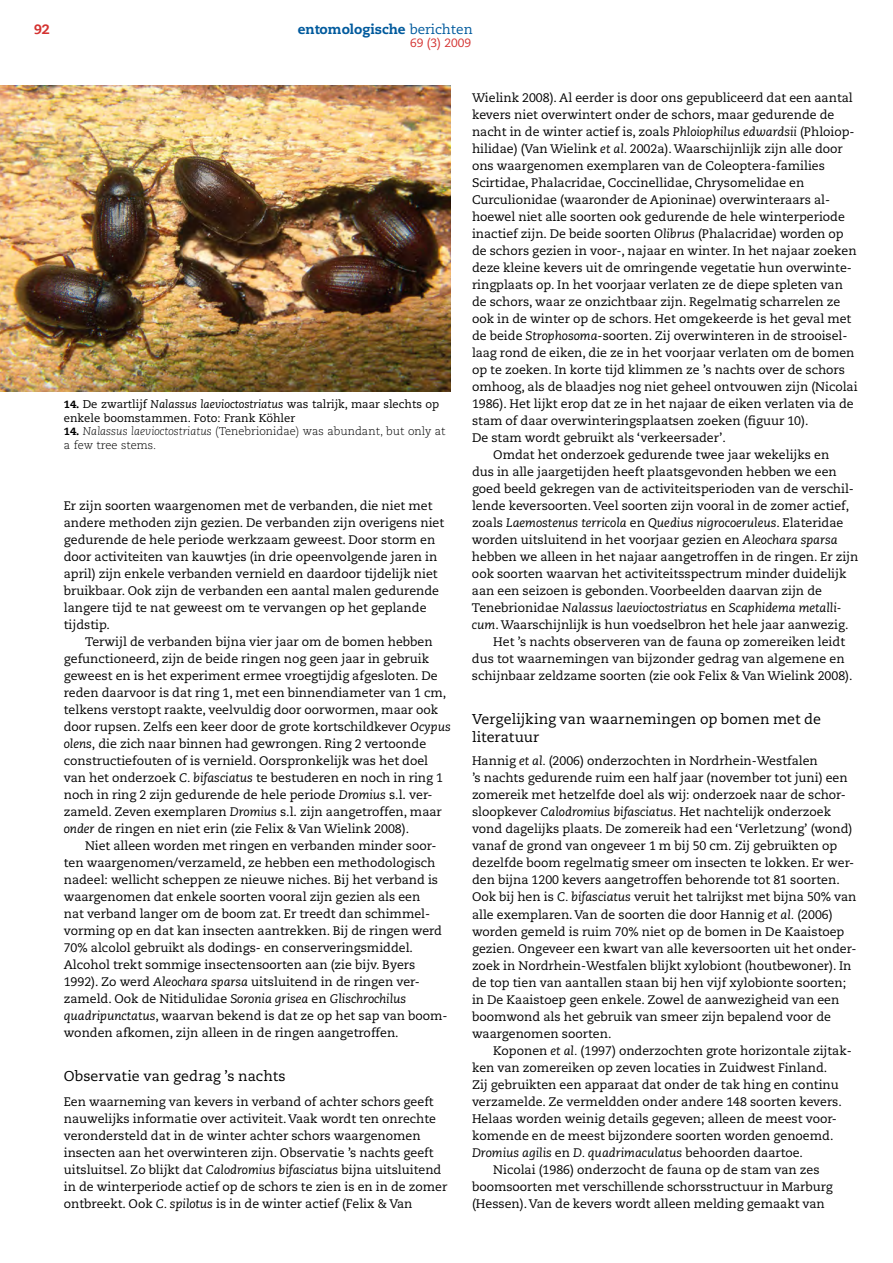
<style>
.page{position:relative;width:893px;height:1263px;background:#fff}
.page>*{position:absolute;margin:0;border:0;box-sizing:border-box;transform-origin:0 0}
.t1{font:14.25px/18px "Caecilia LT Std";letter-spacing:.005em;color:#000}
.t2{font:800 13.5px "Caecilia LT Std";color:#005a9d}
.t3{font:800 13.5px "Caecilia LT Std";color:#d43230}
.t4{font:12.3px/17px "Caecilia LT Std";color:#000}
.t5{font:italic 12.3px "Caecilia LT Std";color:#000}
.t6{font:12px "Caecilia LT Std";color:#d43230}
.t7{font:11.25px/13.5px "Caecilia LT Std";color:#000}
.t8{font:300 11.25px/13.5px "Caecilia LT Std";color:#000}
.s1{font-weight:400}
.s2{font-weight:800;font-size:10.5px}
.s3{font-style:italic}
.s4{font-style:normal}
</style>
<div class="page">
<img style="left:0;top:85px;width:451px;height:306px">
<p class="t3" style="left:34px;top:21px;width:17px">92</p>
<p class="t2" style="left:298px;top:21px;width:177px">entomologische <span class="s1">berichten</span></p>
<p class="t6" style="left:410px;top:36px;width:62px">69 (3) 2009</p>
<p class="t7" style="left:64px;top:398px;width:377px"><span class="s2">14.</span> De zwartlijf <span class="s3">Nalassus laevioctostriatus</span> was talrijk, maar slechts op enkele boomstammen. Foto: Frank Köhler</p>
<p class="t8" style="left:64px;top:425px;width:383px"><span class="s2">14.</span> <span class="s3">Nalassus laevioctostriatus</span> (Tenebrionidae) was abundant, but only at a few tree stems.</p>
<p class="t4" style="left:64px;top:498px;width:382px">Er zijn soorten waargenomen met de verbanden, die niet met andere methoden zijn gezien. De verbanden zijn overigens niet gedurende de hele periode werkzaam geweest. Door storm en door activiteiten van kauwtjes (in drie opeenvolgende jaren in april) zijn enkele verbanden vernield en daardoor tijdelijk niet bruikbaar. Ook zijn de verbanden een aantal malen gedurende langere tijd te nat geweest om te vervangen op het geplande tijdstip.</p>
<p class="t4" style="left:64px;top:634px;width:388px;text-indent:21px">Terwijl de verbanden bijna vier jaar om de bomen hebben gefunctioneerd, zijn de beide ringen nog geen jaar in gebruik geweest en is het experiment ermee vroegtijdig afgesloten. De reden daarvoor is dat ring 1, met een binnendiameter van 1 cm, telkens verstopt raakte, veelvuldig door oorwormen, maar ook door rupsen. Zelfs een keer door de grote kortschildkever <span class="s3">Ocypus olens</span>, die zich naar binnen had gewrongen. Ring 2 vertoonde constructiefouten of is vernield. Oorspronkelijk was het doel van het onderzoek <span class="s3">C. bifasciatus</span> te bestuderen en noch in ring 1 noch in ring 2 zijn gedurende de hele periode <span class="s3">Dromius</span> s.l. ver&shy;zameld. Zeven exemplaren <span class="s3">Dromius</span> s.l. zijn aangetroffen, maar <span class="s3">onder</span> de ringen en niet erin (zie Felix &amp; Van Wielink 2008).</p>
<p class="t4" style="left:64px;top:838px;width:385px;text-indent:21px">Niet alleen worden met ringen en verbanden minder soor&shy;ten waargenomen/verzameld, ze hebben een methodologisch nadeel: wellicht scheppen ze nieuwe niches. Bij het verband is waargenomen dat enkele soorten vooral zijn gezien als een<br>nat verband langer om de boom zat. Er treedt dan schimmel&shy;vorming op en dat kan insecten aantrekken. Bij de ringen werd 70% alcolol gebruikt als dodings- en conserveringsmiddel.<br>Alcohol trekt sommige insectensoorten aan (zie bijv. Byers 1992). Zo werd <span class="s3">Aleochara sparsa</span> uitsluitend in de ringen ver&shy;zameld. Ook de Nitidulidae <span class="s3">Soronia grisea</span> en <span class="s3">Glischrochilus quadripunctatus</span>, waarvan bekend is dat ze op het sap van boom&shy;wonden afkomen, zijn alleen in de ringen aangetroffen.</p>
<p class="t1" style="left:64px;top:1067px;width:223px">Observatie van gedrag ’s nachts</p>
<p class="t4" style="left:64px;top:1093px;width:385px">Een waarneming van kevers in verband of achter schors geeft nauwelijks informatie over activiteit. Vaak wordt ten onrechte verondersteld dat in de winter achter schors waargenomen insecten aan het overwinteren zijn. Observatie ’s nachts geeft uitsluitsel. Zo blijkt dat <span class="s3">Calodromius bifasciatus</span> bijna uitsluitend in de winterperiode actief op de schors te zien is en in de zomer ontbreekt. Ook <span class="s3">C. spilotus</span> is in de winter actief (Felix &amp; Van</p>
<p class="t4" style="left:472px;top:90px;width:382px">Wielink 2008). Al eerder is door ons gepubliceerd dat een aantal</p>
<p class="t4" style="left:472px;top:107px;width:364px">kevers niet overwintert onder de schors, maar gedurende de</p>
<p class="t4" style="left:472px;top:124px;width:384px">nacht in de winter actief is, zoals <span class="s3">Phloiophilus edwardsii</span> (Phloiop-</p>
<p class="t4" style="left:472px;top:141px;width:372px">hilidae) (Van Wielink <span class="s3">et al.</span> 2002a). Waarschijnlijk zijn alle door</p>
<p class="t4" style="left:472px;top:158px;width:354px">ons waargenomen exemplaren van de Coleoptera-families</p>
<p class="t4" style="left:472px;top:175px;width:334px">Scirtidae, Phalacridae, Coccinellidae, Chrysomelidae en</p>
<p class="t4" style="left:472px;top:192px;width:360px">Curculionidae (waaronder de Apioninae) overwinteraars al-</p>
<p class="t4" style="left:472px;top:209px;width:374px">hoewel niet alle soorten ook gedurende de hele winterperiode</p>
<p class="t4" style="left:472px;top:226px;width:373px">inactief zijn. De beide soorten <span class="s3">Olibrus</span> (Phalacridae) worden op</p>
<p class="t4" style="left:472px;top:243px;width:386px">de schors gezien in voor-, najaar en winter. In het najaar zoeken</p>
<p class="t4" style="left:472px;top:260px;width:381px">deze kleine kevers uit de omringende vegetatie hun overwinte-</p>
<p class="t4" style="left:472px;top:277px;width:372px">ringplaats op. In het voorjaar verlaten ze de diepe spleten van</p>
<p class="t4" style="left:472px;top:294px;width:370px">de schors, waar ze onzichtbaar zijn. Regelmatig scharrelen ze</p>
<p class="t4" style="left:472px;top:311px;width:381px">ook in de winter op de schors. Het omgekeerde is het geval met</p>
<p class="t4" style="left:472px;top:328px;width:377px">de beide <span class="s3">Strophosoma</span>-soorten. Zij overwinteren in de strooisel-</p>
<p class="t4" style="left:472px;top:345px;width:384px">laag rond de eiken, die ze in het voorjaar verlaten om de bomen</p>
<p class="t4" style="left:472px;top:362px;width:375px">op te zoeken. In korte tijd klimmen ze ’s nachts over de schors</p>
<p class="t4" style="left:472px;top:379px;width:387px">omhoog, als de blaadjes nog niet geheel ontvouwen zijn (Nicolai</p>
<p class="t4" style="left:472px;top:396px;width:383px">1986). Het lijkt erop dat ze in het najaar de eiken verlaten via de</p>
<p class="t4" style="left:472px;top:413px;width:338px">stam of daar overwinteringsplaatsen zoeken (figuur 10).</p>
<p class="t4" style="left:472px;top:430px;width:255px">De stam wordt gebruikt als ‘verkeersader’.</p>
<p class="t4" style="left:493px;top:447px;width:337px">Omdat het onderzoek gedurende twee jaar wekelijks en</p>
<p class="t4" style="left:472px;top:464px;width:366px">dus in alle jaargetijden heeft plaatsgevonden hebben we een</p>
<p class="t4" style="left:472px;top:481px;width:383px">goed beeld gekregen van de activiteitsperioden van de verschil-</p>
<p class="t4" style="left:472px;top:498px;width:379px">lende keversoorten. Veel soorten zijn vooral in de zomer actief,</p>
<p class="t5" style="left:472px;top:516px;width:373px"><span class="s4">zoals</span> Laemostenus terricola <span class="s4">en</span> Quedius nigrocoeruleus<span class="s4">. Elateridae</span></p>
<p class="t4" style="left:472px;top:532px;width:367px">worden uitsluitend in het voorjaar gezien en <span class="s3">Aleochara sparsa</span></p>
<p class="t4" style="left:472px;top:549px;width:388px">hebben we alleen in het najaar aangetroffen in de ringen. Er zijn</p>
<p class="t4" style="left:472px;top:566px;width:376px">ook soorten waarvan het activiteitsspectrum minder duidelijk</p>
<p class="t4" style="left:472px;top:583px;width:352px">aan een seizoen is gebonden. Voorbeelden daarvan zijn de</p>
<p class="t5" style="left:472px;top:601px;width:371px"><span class="s4">Tenebrionidae</span> Nalassus laevioctostriatus <span class="s4">en</span> Scaphidema metalli-</p>
<p class="t4" style="left:472px;top:617px;width:378px"><span class="s3">cum</span>. Waarschijnlijk is hun voedselbron het hele jaar aanwezig.</p>
<p class="t4" style="left:493px;top:634px;width:353px">Het ’s nachts observeren van de fauna op zomereiken leidt</p>
<p class="t4" style="left:472px;top:651px;width:374px">dus tot waarnemingen van bijzonder gedrag van algemene en</p>
<p class="t4" style="left:472px;top:668px;width:382px">schijnbaar zeldzame soorten (zie ook Felix &amp; Van Wielink 2008).</p>
<p class="t1" style="left:472px;top:710px;width:351px">Vergelijking van waarnemingen op bomen met de literatuur</p>
<p class="t4" style="left:472px;top:753px;width:386px">Hannig <span class="s3">et al.</span> (2006) onderzochten in Nordrhein-Westfalen<br>’s nachts gedurende ruim een half jaar (november tot juni) een zomereik met hetzelfde doel als wij: onderzoek naar de schor&shy;sloopkever <span class="s3">Calodromius bifasciatus</span>. Het nachtelijk onderzoek vond dagelijks plaats. De zomereik had een ‘Verletzung’ (wond) vanaf de grond van ongeveer 1 m bij 50 cm. Zij gebruikten op dezelfde boom regelmatig smeer om insecten te lokken. Er wer&shy;den bijna 1200 kevers aangetroffen behorende tot 81 soorten.<br>Ook bij hen is <span class="s3">C. bifasciatus</span> veruit het talrijkst met bijna 50% van alle exemplaren. Van de soorten die door Hannig <span class="s3">et al.</span> (2006) worden gemeld is ruim 70% niet op de bomen in De Kaaistoep gezien. Ongeveer een kwart van alle keversoorten uit het onder&shy;zoek in Nordrhein-Westfalen blijkt xylobiont (houtbewoner). In de top tien van aantallen staan bij hen vijf xylobionte soorten; in De Kaaistoep geen enkele. Zowel de aanwezigheid van een boomwond als het gebruik van smeer zijn bepalend voor de waargenomen soorten.</p>
<p class="t4" style="left:493px;top:1042px;width:360px">Koponen <span class="s3">et al.</span> (1997) onderzochten grote horizontale zijtak-</p>
<p class="t4" style="left:472px;top:1059px;width:357px">ken van zomereiken op zeven locaties in Zuidwest Finland.</p>
<p class="t4" style="left:472px;top:1076px;width:368px">Zij gebruikten een apparaat dat onder de tak hing en continu</p>
<p class="t4" style="left:472px;top:1093px;width:371px">verzamelde. Ze vermeldden onder andere 148 soorten kevers.</p>
<p class="t4" style="left:472px;top:1110px;width:366px">Helaas worden weinig details gegeven; alleen de meest voor-</p>
<p class="t4" style="left:472px;top:1127px;width:363px">komende en de meest bijzondere soorten worden genoemd.</p>
<p class="t5" style="left:472px;top:1145px;width:333px">Dromius agilis <span class="s4">en</span> D. quadrimaculatus <span class="s4">behoorden daartoe.</span></p>
<p class="t4" style="left:493px;top:1161px;width:328px">Nicolai (1986) onderzocht de fauna op de stam van zes</p>
<p class="t4" style="left:472px;top:1178px;width:362px">boomsoorten met verschillende schorsstructuur in Marburg</p>
<p class="t4" style="left:472px;top:1195px;width:354px">(Hessen). Van de kevers wordt alleen melding gemaakt van</p>
</div>
